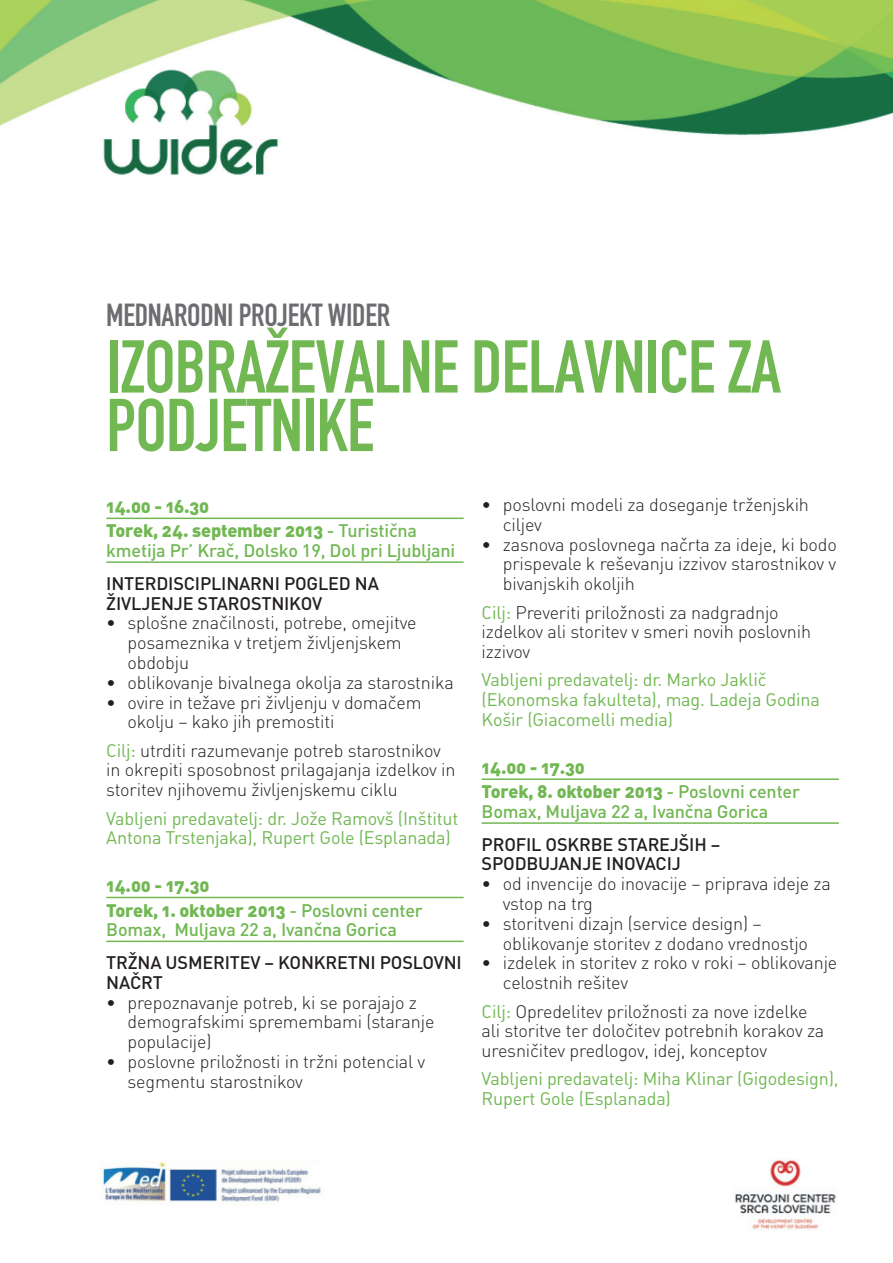
<style>
.page{position:relative;width:893px;height:1263px;background:#fff}
.page>*{position:absolute;margin:0;border:0;box-sizing:border-box;transform-origin:0 0}
.t1{font:73.35px/58.5px "DIN Engschrift";letter-spacing:-.01em;color:#71b853}
.t2{font:31.5px "DIN Engschrift";letter-spacing:-.01em;color:#6c6d70}
.t3{font:300 18px/19.8px "DIN";letter-spacing:-.01em;color:#231f20}
.t4{font:18px/19.8px "DIN Regular Alternate";letter-spacing:-.01em;color:#71b853}
.t5{font:18px/24px "DIN Black Alternate";letter-spacing:-.01em;color:#71b853}
.t6{font:500 18px/19.8px "DIN";letter-spacing:-.01em;color:#231f20}
.t7{font:500 18px "DIN";letter-spacing:-.01em;color:#71b853}
.s1{font-family:"DIN";font-weight:500}
.s2{font-family:"DIN Regular Alternate";font-weight:400;color:#71b853}
</style>
<div class="page">
<img style="left:102px;top:1162px;width:219px;height:41px">
<img style="left:734px;top:1158px;width:103px;height:72px">
<img style="left:0;top:0;width:893px;height:175px">
<hr style="left:106px;top:518px;width:358px;height:1px;background:#71b853">
<hr style="left:106px;top:561px;width:358px;height:2px;background:#71b853">
<hr style="left:106px;top:897px;width:358px;height:1px;background:#71b853">
<hr style="left:106px;top:940px;width:358px;height:2px;background:#71b853">
<hr style="left:482px;top:778px;width:357px;height:2px;background:#71b853">
<hr style="left:482px;top:822px;width:357px;height:2px;background:#71b853">
<h2 class="t2" style="left:106px;top:296px;width:285px">MEDNARODNI PROJEKT WIDER</h2>
<h1 class="t1" style="left:106px;top:338px;width:676px">IZOBRAÆEVALNE DELAVNICE ZA<br>PODJETNIKE</h1>
<p class="t5" style="left:106px;top:494px;width:312px">14.00 - 16.30<br>Torek, 24. september 2013 <span class="s1">- Turistična</span></p>
<p class="t7" style="left:106px;top:539px;width:351px">kmetija Pr’ Krač, Dolsko 19, Dol pri Ljubljani</p>
<p class="t6" style="left:106px;top:573px;width:274px">INTERDISCIPLINARNI POGLED NA<br>ŽIVLJENJE STAROSTNIKOV</p>
<p class="t3" style="left:128px;top:613px;width:290px;text-indent:-21px">• splošne značilnosti, potrebe, omejitve posameznika v tretjem življenjskem obdobju</p>
<p class="t3" style="left:106px;top:672px;width:349px">• oblikovanje bivalnega okolja za starostnika</p>
<p class="t3" style="left:128px;top:692px;width:295px;text-indent:-21px">• ovire in težave pri življenju v domačem okolju – kako jih premostiti</p>
<p class="t3" style="left:106px;top:740px;width:351px"><span class="s2">Cilj:</span> utrditi razumevanje potreb starostnikov in okrepiti sposobnost prilagajanja izdelkov in storitev njihovemu življenjskemu ciklu</p>
<p class="t4" style="left:106px;top:808px;width:354px">Vabljeni predavatelj: dr. Jože Ramovš (Inštitut<br>Antona Trstenjaka), Rupert Gole (Esplanada)</p>
<p class="t5" style="left:106px;top:873px;width:318px">14.00 - 17.30<br>Torek, 1. oktober 2013 <span class="s1">- Poslovni center</span></p>
<p class="t7" style="left:106px;top:918px;width:292px">Bomax, Muljava 22 a, Ivančna Gorica</p>
<p class="t6" style="left:106px;top:952px;width:357px">TRŽNA USMERITEV – KONKRETNI POSLOVNI<br>NAČRT</p>
<p class="t3" style="left:128px;top:992px;width:308px;text-indent:-21px">• prepoznavanje potreb, ki se porajajo z demografskimi spremembami (staranje populacije)</p>
<p class="t3" style="left:128px;top:1051px;width:299px;text-indent:-21px">• poslovne priložnosti in tržni potencial v segmentu starostnikov</p>
<p class="t3" style="left:503px;top:494px;width:308px;text-indent:-21px">• poslovni modeli za doseganje trženjskih ciljev</p>
<p class="t3" style="left:503px;top:534px;width:336px;text-align:justify;text-indent:-21px">• zasnova poslovnega načrta za ideje, ki bodo prispevale k reševanju izzivov starostnikov v bivanjskih okoljih</p>
<p class="t3" style="left:482px;top:602px;width:331px"><span class="s2">Cilj:</span> Preveriti priložnosti za nadgradnjo izdelkov ali storitev v smeri novih poslovnih izzivov</p>
<p class="t4" style="left:482px;top:670px;width:340px">Vabljeni predavatelj: dr. Marko JakliË (Ekonomska fakulteta), mag. Ladeja Godina<br>Košir (Giacomelli media)</p>
<p class="t5" style="left:482px;top:755px;width:320px">14.00 - 17.30<br>Torek, 8. oktober 2013 <span class="s1">- Poslovni center</span></p>
<p class="t7" style="left:482px;top:800px;width:288px">Bomax, Muljava 22 a, Ivančna Gorica</p>
<p class="t6" style="left:482px;top:834px;width:240px">PROFIL OSKRBE STAREJŠIH –<br>SPODBUJANJE INOVACIJ</p>
<p class="t3" style="left:503px;top:874px;width:330px;text-indent:-21px">• od invencije do inovacije – priprava ideje za vstop na trg</p>
<p class="t3" style="left:503px;top:913px;width:307px;text-indent:-21px">• storitveni dizajn (service design) – oblikovanje storitev z dodano vrednostjo</p>
<p class="t3" style="left:503px;top:953px;width:336px;text-indent:-21px">• izdelek in storitev z roko v roki – oblikovanje celostnih rešitev</p>
<p class="t3" style="left:482px;top:1001px;width:344px"><span class="s2">Cilj:</span> Opredelitev priložnosti za nove izdelke ali storitve ter določitev potrebnih korakov za uresničitev predlogov, idej, konceptov</p>
<p class="t4" style="left:482px;top:1069px;width:358px">Vabljeni predavatelj: Miha Klinar (Gigodesign),<br>Rupert Gole (Esplanada)</p>
</div>
